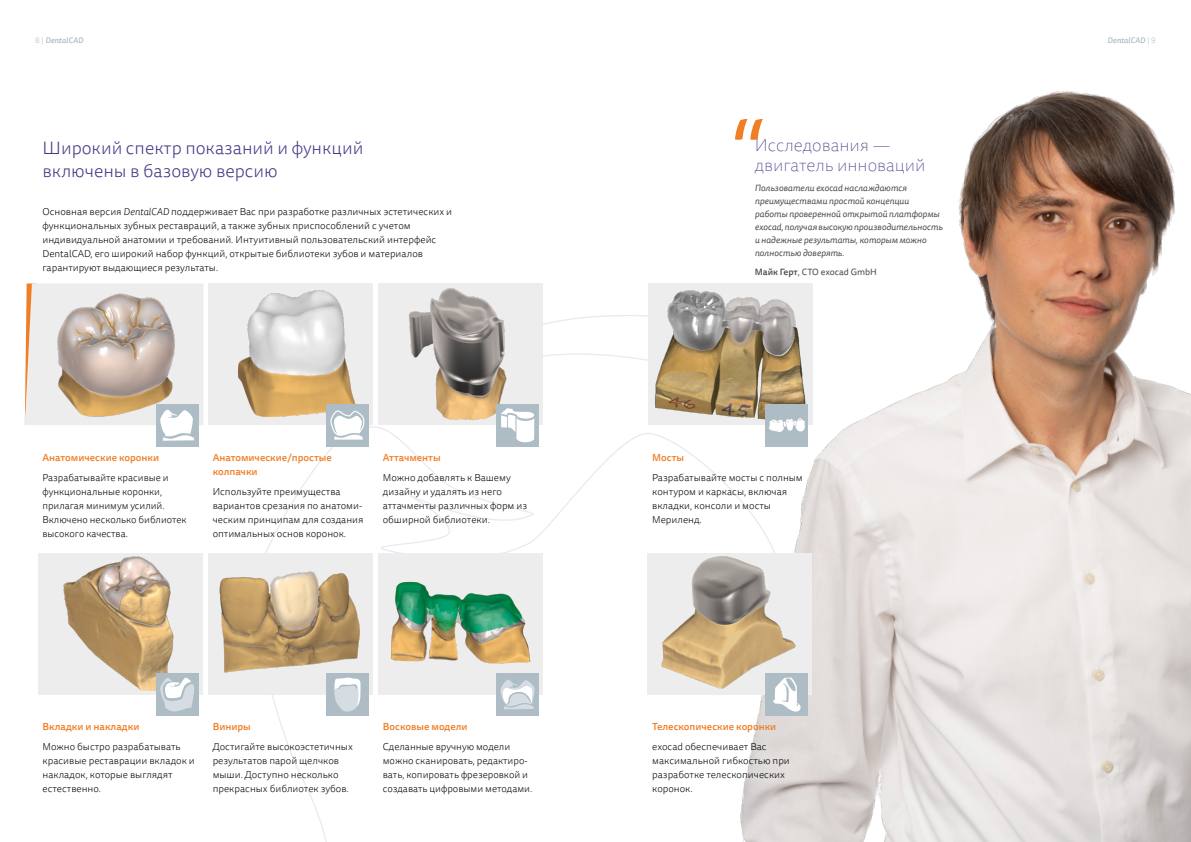
<style>
.page{position:relative;width:1191px;height:842px;background:#fff}
.page>*{position:absolute;margin:0;border:0;box-sizing:border-box;transform-origin:0 0}
.t1{font:90px "Tisa Sans Pro";color:#f07e26}
.t2{font:300 18px/23px "Tisa Sans Pro";color:#433684}
.t3{font:100 17.5px/20px "Tisa Sans Pro";color:#433684}
.t4{font:300 10px/14px "Tisa Sans Pro";color:#000}
.t5{font:500 10px/14px "Tisa Sans Pro";color:#f07e26}
.t6{font:italic 9px/13px "Tisa Sans Pro";color:#4a4a49}
.t7{font:9px "Tisa Sans Pro";color:#4a4a49}
.t8{font:italic 500 8px "Tisa Sans Pro";color:#aebcc5}
.s1{font-weight:300;font-style:normal}
.s2{font-style:italic}
.s3{font-weight:500}
</style>
<div class="page">
<svg style="left:543px;top:315px;width:105px;height:46px"></svg>
<svg style="left:246px;top:426px;width:472px;height:416px"></svg>
<img style="left:718px;top:91px;width:473px;height:751px">
<div style="left:208px;top:553px;width:165px;height:141px;background:#ededed"></div>
<img style="left:219px;top:571px;width:141px;height:102px">
<div style="left:378px;top:283px;width:165px;height:142px;background:#ededed"></div>
<img style="left:409px;top:288px;width:98px;height:133px">
<div style="left:378px;top:553px;width:165px;height:141px;background:#ededed"></div>
<img style="left:390px;top:581px;width:141px;height:83px">
<div style="left:647px;top:553px;width:164px;height:141px;background:#ededed"></div>
<img style="left:661px;top:556px;width:135px;height:133px">
<div style="left:38px;top:553px;width:165px;height:141px;background:#ededed"></div>
<img style="left:63px;top:556px;width:111px;height:135px">
<div style="left:208px;top:283px;width:165px;height:142px;background:#ededed"></div>
<img style="left:238px;top:290px;width:118px;height:127px">
<img style="left:648px;top:285px;width:164px;height:139px">
<div style="left:156px;top:404px;width:42px;height:42px;background:#aebcc5"></div>
<svg style="left:25px;top:283px;width:178px;height:158px"></svg>
<div style="left:156px;top:673px;width:42px;height:43px;background:#aebcc5"></div>
<svg style="left:160px;top:677px;width:34px;height:34px"></svg>
<div style="left:326px;top:404px;width:43px;height:42px;background:#aebcc5"></div>
<svg style="left:330px;top:410px;width:35px;height:30px"></svg>
<div style="left:326px;top:673px;width:43px;height:43px;background:#aebcc5"></div>
<svg style="left:334px;top:677px;width:26px;height:34px"></svg>
<div style="left:496px;top:404px;width:43px;height:42px;background:#aebcc5"></div>
<svg style="left:501px;top:408px;width:33px;height:35px"></svg>
<div style="left:496px;top:673px;width:43px;height:43px;background:#aebcc5"></div>
<svg style="left:500px;top:680px;width:34px;height:29px"></svg>
<div style="left:765px;top:673px;width:43px;height:43px;background:#aebcc5"></div>
<svg style="left:773px;top:677px;width:27px;height:35px"></svg>
<div style="left:765px;top:404px;width:43px;height:42px;background:#aebcc5"></div>
<svg style="left:769px;top:418px;width:36px;height:14px"></svg>
<p class="t8" style="left:35px;top:34px;width:50px"><span class="s1">8 |</span> DentalCAD</p>
<p class="t8" style="left:1107px;top:34px;width:50px">DentalCAD <span class="s1">| 9</span></p>
<h2 class="t2" style="left:43px;top:137px;width:322px">Широкий спектр показаний и функций включены в базовую версию</h2>
<p class="t4" style="left:43px;top:204px;width:411px">Основная версия <span class="s2">DentalCAD</span> поддерживает Вас при разработке различных эстетических и функциональных зубных реставраций, а также зубных приспособлений с учетом индивидуальной анатомии и требований. Интуитивный пользовательский интерфейс DentalCAD, его широкий набор функций, открытые библиотеки зубов и материалов гарантируют выдающиеся результаты.</p>
<p class="t5" style="left:43px;top:451px;width:118px">Анатомические коронки</p>
<p class="t4" style="left:43px;top:470px;width:146px">Разрабатывайте красивые и функциональные коронки, прилагая минимум усилий.<br>Включено несколько библиотек высокого качества.</p>
<p class="t5" style="left:213px;top:451px;width:121px">Анатомические/простые колпачки</p>
<p class="t4" style="left:213px;top:484px;width:152px">Используйте преимущества вариантов срезания по анатоми&shy;ческим принципам для создания оптимальных основ коронок.</p>
<p class="t5" style="left:383px;top:451px;width:59px">Аттачменты</p>
<p class="t4" style="left:383px;top:470px;width:146px">Можно добавлять к Вашему дизайну и удалять из него аттачменты различных форм из обширной библиотеки.</p>
<p class="t5" style="left:43px;top:720px;width:98px">Вкладки и накладки</p>
<p class="t4" style="left:43px;top:740px;width:154px">Можно быстро разрабатывать красивые реставрации вкладок и накладок, которые выглядят естественно.</p>
<p class="t5" style="left:213px;top:720px;width:40px">Виниры</p>
<p class="t4" style="left:213px;top:740px;width:142px">Достигайте высокоэстетичных результатов парой щелчков мыши. Доступно несколько прекрасных библиотек зубов.</p>
<p class="t5" style="left:383px;top:720px;width:86px">Восковые модели</p>
<p class="t4" style="left:383px;top:740px;width:151px">Сделанные вручную модели можно сканировать, редактиро&shy;вать, копировать фрезеровкой и создавать цифровыми методами.</p>
<h1 class="t1" style="left:729px;top:93px;width:36px">“</h1>
<h3 class="t3" style="left:754px;top:136px;width:172px">Исследования — двигатель инноваций</h3>
<p class="t6" style="left:754px;top:182px;width:190px">Пользователи exocad наслаждаются преимуществами простой концепции работы проверенной открытой платформы exocad, получая высокую производительность и надежные результаты, которым можно полностью доверять.</p>
<p class="t7" style="left:754px;top:266px;width:124px"><span class="s3">Майк Герт</span>, CTO exocad GmbH</p>
<p class="t5" style="left:652px;top:451px;width:33px">Мосты</p>
<p class="t4" style="left:652px;top:470px;width:152px">Разрабатывайте мосты с полным контуром и каркасы, включая вкладки, консоли и мосты<br>Мериленд.</p>
<p class="t5" style="left:652px;top:720px;width:126px">Телескопические коронки</p>
<p class="t4" style="left:652px;top:740px;width:139px">exocad обеспечивает Вас максимальной гибкостью при разработке телескопических коронок.</p>
</div>
